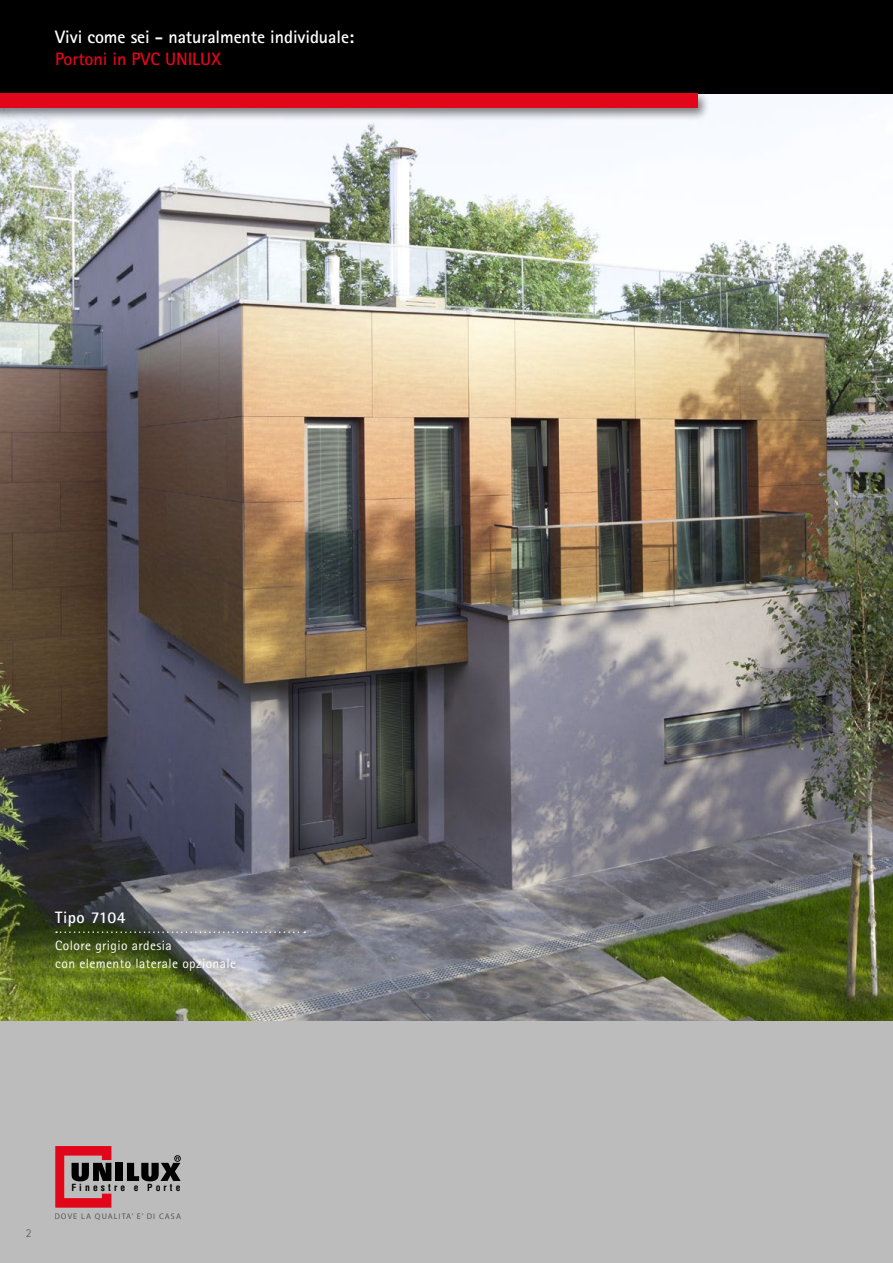
<style>
.page{position:relative;width:893px;height:1263px;background:#fff}
.page>*{position:absolute;margin:0;border:0;box-sizing:border-box;transform-origin:0 0}
.t1{font:700 18px "AT Rotis Sans Serif";letter-spacing:-.005em;color:#fff}
.t2{font:700 18px "AT Rotis Sans Serif";letter-spacing:-.005em;color:#e2061b}
.t3{font:700 16.5px "AT Rotis Sans Serif";letter-spacing:.03em;color:#fff}
.t4{font:13.5px/18px "AT Rotis Sans Serif";letter-spacing:.03em;color:#fff}
.t5{font:300 12px "AT Rotis Sans Serif";color:#575756}
.t6{font:700 condensed 9.6px "Helvetica";letter-spacing:.325em;color:#000}
.t7{font:700 8.1px "Rotis Sans Serif";letter-spacing:.13em;color:#575756}
</style>
<div class="page">
<div style="left:0;top:1020px;width:893px;height:243px;background:#bcbcbc"></div>
<img style="left:0;top:121px;width:893px;height:899px">
<svg style="left:56px;top:931px;width:249px;height:2px"></svg>
<div style="left:0;top:0;width:893px;height:94px;background:#000"></div>
<div style="left:0;top:90px;width:710px;height:31px;background:#000;opacity:.5"></div>
<div style="left:0;top:94px;width:697px;height:14px;background:#e2061b"></div>
<svg style="left:55px;top:1146px;width:56px;height:62px"></svg>
<div style="left:116px;top:1163px;width:7px;height:18px;background:#000"></div>
<svg style="left:127px;top:1155px;width:54px;height:26px"></svg>
<h1 class="t1" style="left:55px;top:26px;width:300px">Vivi come sei - naturalmente individuale:</h1>
<h1 class="t2" style="left:55px;top:47px;width:167px">Portoni in PVC UNILUX</h1>
<p class="t3" style="left:55px;top:907px;width:72px">Tipo 7104</p>
<p class="t4" style="left:55px;top:936px;width:182px">Colore grigio ardesia<br>con elemento laterale opzionale</p>
<p class="t5" style="left:26px;top:1226px;width:7px">2</p>
<p class="t6" style="left:71px;top:1181px;width:111px">Finestre e Porte</p>
<p class="t7" style="left:54px;top:1211px;width:128px">DOVE LA QUALITA’ E’ DI CASA</p>
</div>
